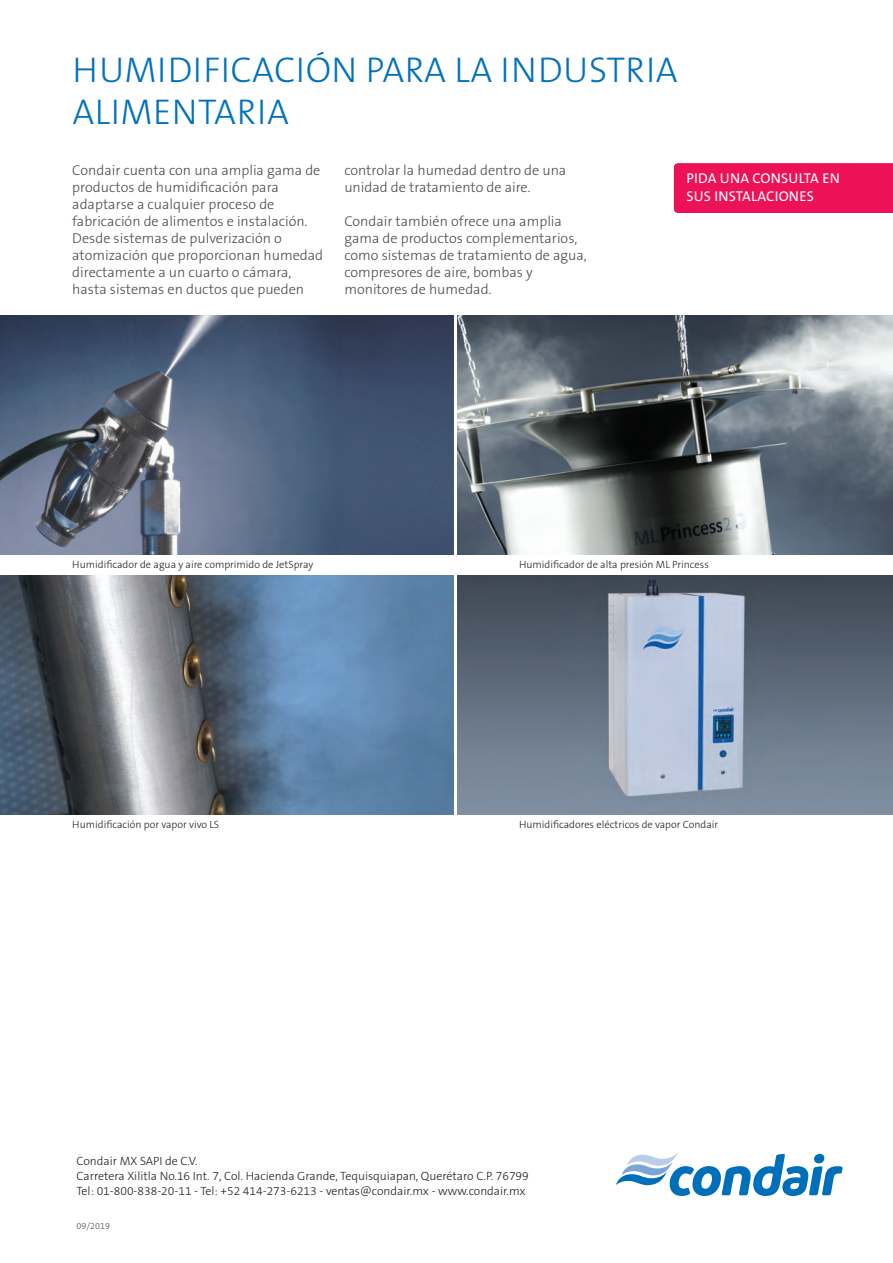
<style>
.page{position:relative;width:893px;height:1263px;background:#fff}
.page>*{position:absolute;margin:0;border:0;box-sizing:border-box;transform-origin:0 0}
.t1{font:300 36px/42.5px "The Sans B W3";letter-spacing:.015em;color:#0072bc}
.t2{font:300 14.25px/17px "The Sans B W3";color:#4b4c4d}
.t3{font:14.25px/18px "The Sans B W5 Plain";letter-spacing:.015em;color:#fff}
.t4{font:300 12px/14.7px "The Sans B W3";color:#231f20}
.t5{font:300 10.5px "The Sans B W3";color:#231f20}
.t6{font:300 9px "The Sans B W3";color:#4b4c4d}
</style>
<div class="page">
<img style="left:0;top:315px;width:453px;height:239px">
<img style="left:457px;top:315px;width:435px;height:239px">
<img style="left:0;top:575px;width:453px;height:239px">
<img style="left:457px;top:575px;width:435px;height:239px">
<div style="left:673px;top:163px;width:219px;height:50px;background:#ed1158"></div>
<svg style="left:616px;top:1153px;width:226px;height:43px"></svg>
<h1 class="t1" style="left:73px;top:52px;width:606px">HUMIDIFICACIÓN PARA LA INDUSTRIA<br>ALIMENTARIA</h1>
<p class="t2" style="left:72px;top:163px;width:252px">Condair cuenta con una amplia gama de productos de humidificación para adaptarse a cualquier proceso de fabricación de alimentos e instalación.<br>Desde sistemas de pulverización o atomización que proporcionan humedad directamente a un cuarto o cámara, hasta sistemas en ductos que pueden</p>
<p class="t2" style="left:344px;top:163px;width:223px">controlar la humedad dentro de una unidad de tratamiento de aire.</p>
<p class="t2" style="left:344px;top:214px;width:244px">Condair también ofrece una amplia gama de productos complementarios, como sistemas de tratamiento de agua, compresores de aire, bombas y monitores de humedad.</p>
<p class="t3" style="left:686px;top:169px;width:155px">PIDA UNA CONSULTA EN<br>SUS INSTALACIONES</p>
<p class="t5" style="left:72px;top:560px;width:242px">Humidificador de agua y aire comprimido de JetSpray</p>
<p class="t5" style="left:519px;top:560px;width:191px">Humidificador de alta presión ML Princess</p>
<p class="t5" style="left:72px;top:820px;width:148px">Humidificación por vapor vivo LS</p>
<p class="t5" style="left:519px;top:820px;width:201px">Humidificadores eléctricos de vapor Condair</p>
<p class="t4" style="left:77px;top:1155px;width:454px">Condair MX SAPI de C.V.<br>Carretera Xilitla No.16 Int. 7, Col. Hacienda Grande, Tequisquiapan, Querétaro C.P. 76799<br>Tel: 01-800-838-20-11 - Tel: +52 414-273-6213 - ventas@condair.mx - www.condair.mx</p>
<p class="t6" style="left:77px;top:1223px;width:35px">09/2019</p>
</div>
